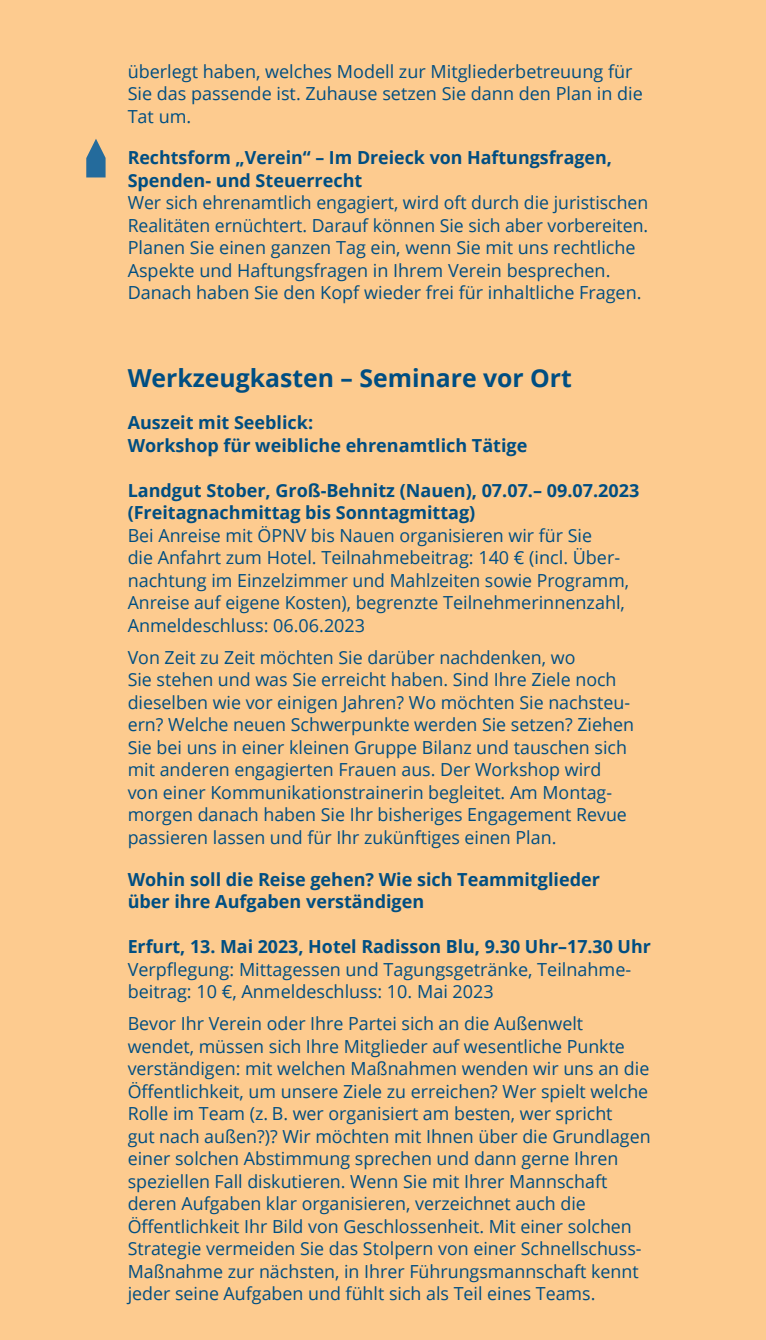
<style>
.page{position:relative;width:766px;height:1340px;background:#fff}
.page>*{position:absolute;margin:0;border:0;box-sizing:border-box;transform-origin:0 0}
.t1{font:47.02px/47px "Black Caviar";color:#004e82}
.t2{font:700 24.75px "Open Sans";color:#004e82}
.Fließtext{font:18px/22.5px "Open Sans";color:#004e82}
.t3{font:700 18px/22.5px "Open Sans";color:#004e82}
</style>
<div class="page">
<div style="left:0;top:0;width:765px;height:1339px;background:#fdcb8f"></div>
<svg style="left:86px;top:139px;width:19px;height:38px"></svg>
<p class="Fließtext" style="left:128px;top:59px;width:516px">überlegt haben, welches Modell zur Mitgliederbetreuung für<br>Sie das passende ist. Zuhause setzen Sie dann den Plan in die<br>Tat um.</p>
<h2 class="t3" style="left:128px;top:146px;width:485px">Rechtsform „Verein“ – Im Dreieck von Haftungsfragen,<br>Spenden- und Steuerrecht</h2>
<p class="Fließtext" style="left:128px;top:191px;width:522px">Wer sich ehrenamtlich engagiert, wird oft durch die juristischen Realitäten ernüchtert. Darauf können Sie sich aber vorbereiten.<br>Planen Sie einen ganzen Tag ein, wenn Sie mit uns rechtliche Aspekte und Haftungsfragen in Ihrem Verein besprechen.<br>Danach haben Sie den Kopf wieder frei für inhaltliche Fragen.</p>
<p class="t1" style="left:123px;top:134px;width:237px">Zuhause sein.<br>Sich kümmern.</p>
<h1 class="t2" style="left:128px;top:361px;width:445px">Werkzeugkasten – Seminare vor Ort</h1>
<h2 class="t3" style="left:128px;top:411px;width:401px">Auszeit mit Seeblick:<br>Workshop für weibliche ehrenamtlich Tätige</h2>
<h2 class="t3" style="left:128px;top:478px;width:513px">Landgut Stober, Groß-Behnitz (Nauen), 07.07.– 09.07.2023 (Freitagnachmittag bis Sonntagmittag)</h2>
<p class="Fließtext" style="left:128px;top:523px;width:502px">Bei Anreise mit ÖPNV bis Nauen organisieren wir für Sie<br>die Anfahrt zum Hotel. Teilnahmebeitrag: 140 € (incl. Über&shy;nachtung im Einzelzimmer und Mahlzeiten sowie Programm, Anreise auf eigene Kosten), begrenzte Teilnehmerinnenzahl, Anmeldeschluss: 06.06.2023</p>
<p class="Fließtext" style="left:128px;top:645px;width:507px">Von Zeit zu Zeit möchten Sie darüber nachdenken, wo<br>Sie stehen und was Sie erreicht haben. Sind Ihre Ziele noch dieselben wie vor einigen Jahren? Wo möchten Sie nachsteu&shy;ern? Welche neuen Schwerpunkte werden Sie setzen? Ziehen Sie bei uns in einer kleinen Gruppe Bilanz und tauschen sich mit anderen engagierten Frauen aus. Der Workshop wird von einer Kommunikationstrainerin begleitet. Am Montag&shy;morgen danach haben Sie Ihr bisheriges Engagement Revue passieren lassen und für Ihr zukünftiges einen Plan.</p>
<h2 class="t3" style="left:128px;top:867px;width:473px">Wohin soll die Reise gehen? Wie sich Teammitglieder über ihre Aufgaben verständigen</h2>
<h2 class="t3" style="left:128px;top:934px;width:524px">Erfurt, 13. Mai 2023, Hotel Radisson Blu, 9.30 Uhr–17.30 Uhr</h2>
<p class="Fließtext" style="left:128px;top:957px;width:505px">Verpflegung: Mittagessen und Tagungsgetränke, Teilnahme&shy;beitrag: 10 €, Anmeldeschluss: 10. Mai 2023</p>
<p class="Fließtext" style="left:128px;top:1011px;width:524px">Bevor Ihr Verein oder Ihre Partei sich an die Außenwelt wendet, müssen sich Ihre Mitglieder auf wesentliche Punkte verständigen: mit welchen Maßnahmen wenden wir uns an die Öffentlichkeit, um unsere Ziele zu erreichen? Wer spielt welche Rolle im Team (z. B. wer organisiert am besten, wer spricht<br>gut nach außen?)? Wir möchten mit Ihnen über die Grundlagen einer solchen Abstimmung sprechen und dann gerne Ihren speziellen Fall diskutieren. Wenn Sie mit Ihrer Mannschaft deren Aufgaben klar organisieren, verzeichnet auch die Öffentlichkeit Ihr Bild von Geschlossenheit. Mit einer solchen Strategie vermeiden Sie das Stolpern von einer Schnellschuss-Maßnahme zur nächsten, in Ihrer Führungsmannschaft kennt jeder seine Aufgaben und fühlt sich als Teil eines Teams.</p>
</div>
